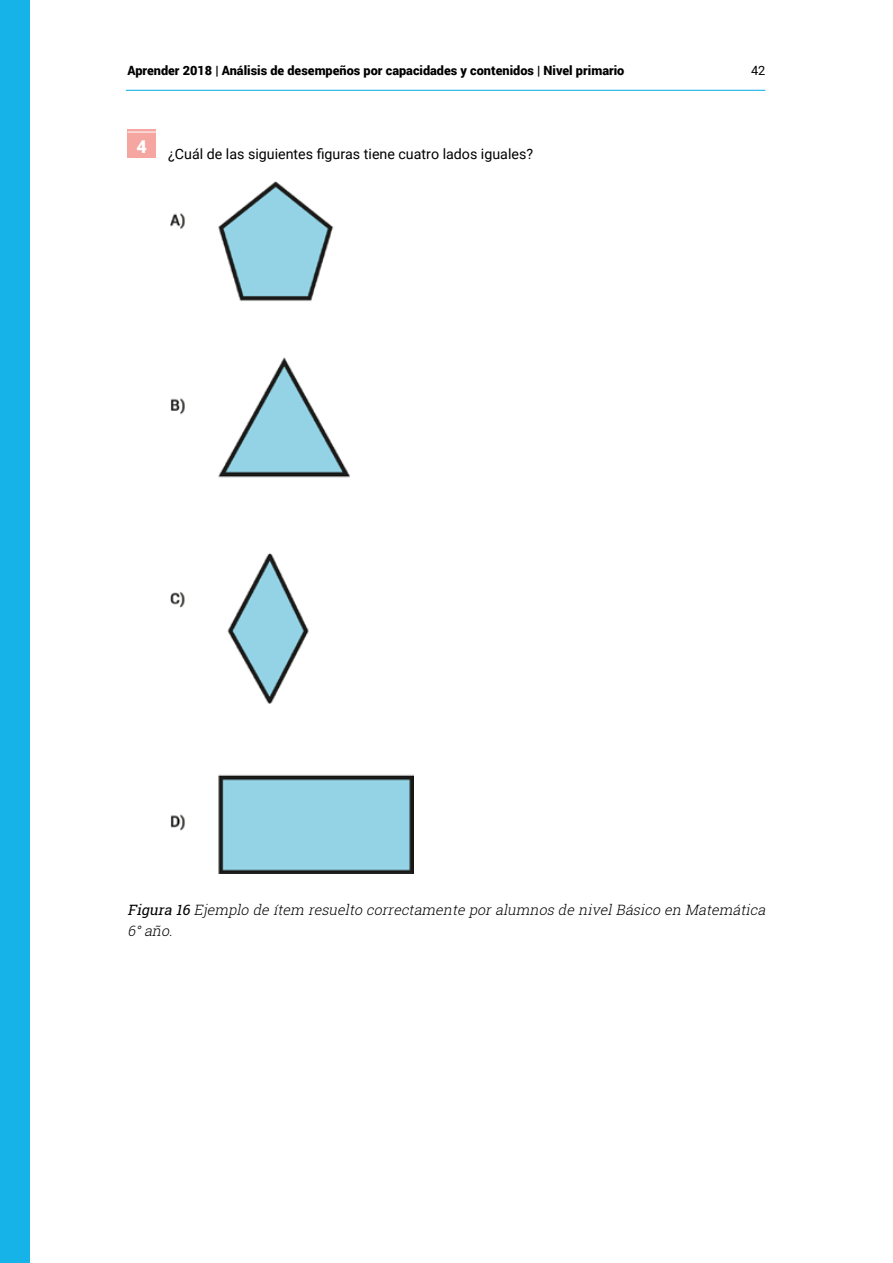
<style>
.page{position:relative;width:893px;height:1263px;background:#fff}
.page>*{position:absolute;margin:0;border:0;box-sizing:border-box;transform-origin:0 0}
.t1{font:900 18px "Roboto";color:#fff}
.t2{font:italic 300 14.25px/21px "Roboto Slab";color:#000}
.t3{font:14.25px "Roboto";color:#000}
.t4{font:900 12.75px "Roboto";color:#000}
.t5{font:12.75px "Roboto";color:#000}
.s1{font-weight:400}
</style>
<div class="page">
<div style="left:0;top:0;width:30px;height:1263px;background:#16b3e9"></div>
<hr style="left:126px;top:90px;width:639px;height:1px;background:#00abe6">
<div style="left:128px;top:130px;width:28px;height:28px;background:#f5a6a0"></div>
<svg style="left:128px;top:132px;width:28px;height:1px"></svg>
<img style="left:170px;top:181px;width:244px;height:692px">
<p class="t4" style="left:128px;top:61px;width:498px">Aprender 2018 | Análisis de desempeños por capacidades y contenidos | Nivel primario</p>
<p class="t5" style="left:751px;top:61px;width:16px">42</p>
<p class="t1" style="left:137px;top:134px;width:12px">4</p>
<p class="t3" style="left:168px;top:144px;width:366px">¿Cuál de las siguientes figuras tiene cuatro lados iguales?</p>
<p class="t2" style="left:128px;top:899px;width:643px"><span class="s1">Figura 16</span> Ejemplo de ítem resuelto correctamente poralumnos de nivelBásico en Matemática<br>6°año.</p>
</div>
